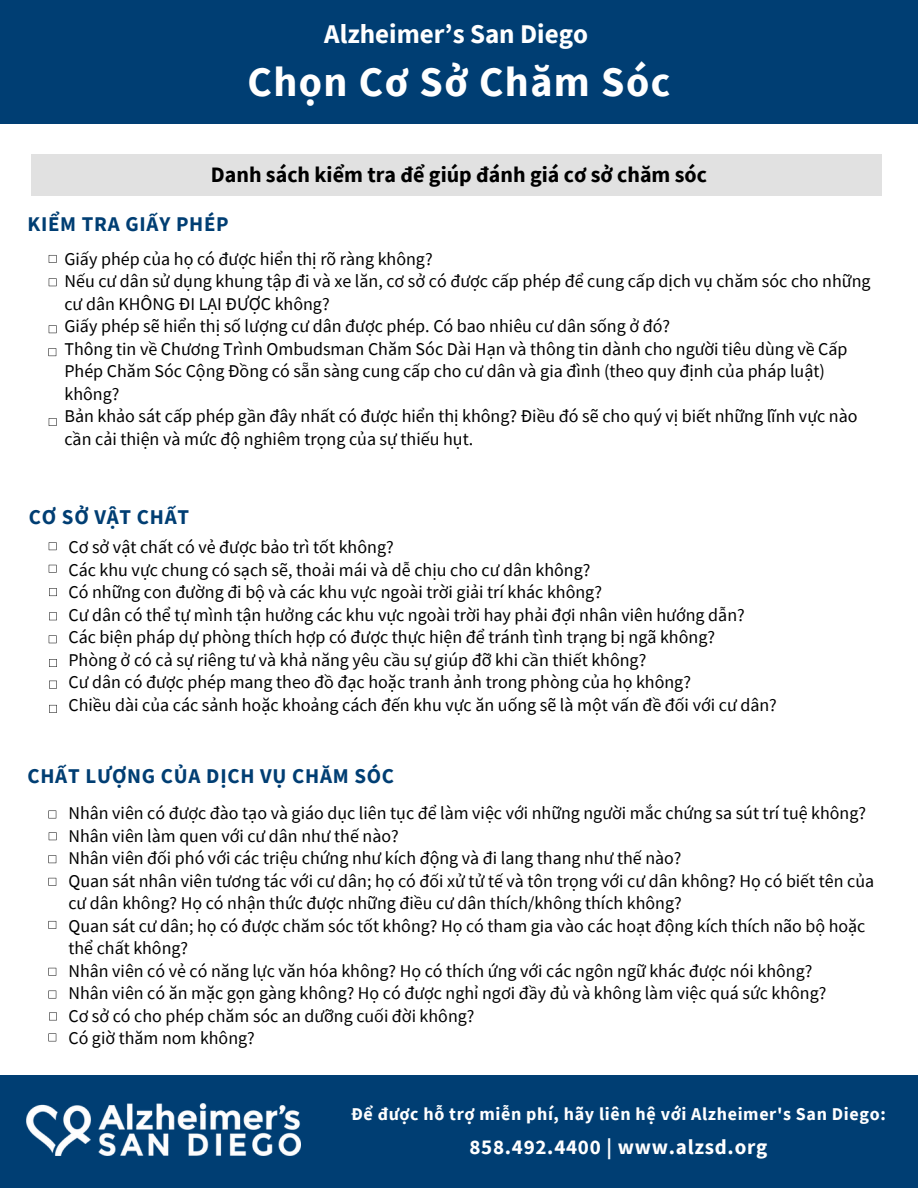
<style>
.page{position:relative;width:918px;height:1188px;background:#fff}
.page>*{position:absolute;margin:0;border:0;box-sizing:border-box;transform-origin:0 0}
.t1{font:700 42px "Source Sans Pro";letter-spacing:.035em;color:#fff}
.t2{font:700 27px "Source Sans Pro";color:#fff}
.t3{font:700 22.05px "Source Sans Pro";color:#000}
.t4{font:700 21px "Source Sans Pro";letter-spacing:.035em;color:#003e73}
.t5{font:700 21px "Source Sans Pro";letter-spacing:.035em;color:#fff}
.t6{font:18px/22.5px "Source Sans Pro";color:#000}
.t7{font:700 18px "Source Sans Pro";letter-spacing:.035em;color:#fff}
</style>
<div class="page">
<div style="left:0;top:0;width:918px;height:124px;background:#003e73"></div>
<div style="left:0;top:1076px;width:918px;height:112px;background:#003e73"></div>
<img style="left:26px;top:1104px;width:275px;height:51px">
<div style="left:32px;top:154px;width:850px;height:41px;background:#e1e1e1"></div>
<svg style="left:49px;top:278px;width:8px;height:8px"></svg>
<svg style="left:49px;top:325px;width:8px;height:8px"></svg>
<svg style="left:49px;top:255px;width:8px;height:8px"></svg>
<svg style="left:48px;top:348px;width:8px;height:8px"></svg>
<svg style="left:49px;top:418px;width:8px;height:8px"></svg>
<svg style="left:49px;top:565px;width:8px;height:8px"></svg>
<svg style="left:49px;top:588px;width:8px;height:8px"></svg>
<svg style="left:49px;top:612px;width:8px;height:8px"></svg>
<svg style="left:49px;top:542px;width:8px;height:8px"></svg>
<svg style="left:49px;top:659px;width:8px;height:8px"></svg>
<svg style="left:49px;top:681px;width:8px;height:8px"></svg>
<svg style="left:49px;top:705px;width:8px;height:8px"></svg>
<svg style="left:49px;top:635px;width:8px;height:8px"></svg>
<svg style="left:48px;top:811px;width:8px;height:7px"></svg>
<svg style="left:49px;top:832px;width:8px;height:8px"></svg>
<svg style="left:48px;top:855px;width:8px;height:8px"></svg>
<svg style="left:48px;top:878px;width:8px;height:8px"></svg>
<svg style="left:48px;top:921px;width:8px;height:8px"></svg>
<svg style="left:48px;top:968px;width:8px;height:8px"></svg>
<svg style="left:48px;top:991px;width:8px;height:7px"></svg>
<svg style="left:49px;top:1013px;width:8px;height:7px"></svg>
<svg style="left:48px;top:1034px;width:8px;height:7px"></svg>
<p class="t2" style="left:324px;top:16px;width:265px">Alzheimer’s San Diego</p>
<p class="t1" style="left:247px;top:55px;width:425px">Chọn Cơ Sở Chăm Sóc</p>
<p class="t3" style="left:211px;top:161px;width:498px">Danh sách kiểm tra để giúp đánh giá cơ sở chăm sóc</p>
<p class="t4" style="left:28px;top:210px;width:203px">KIỂM TRA GIẤY PHÉP</p>
<p class="t6" style="left:64px;top:247px;width:370px">Giấy phép của họ có được hiển thị rõ ràng không?</p>
<p class="t6" style="left:64px;top:270px;width:808px">Nếu cư dân sử dụng khung tập đi và xe lăn, cơ sở có được cấp phép để cung cấp dịch vụ chăm sóc cho những cư dân KHÔNG ĐI LẠI ĐƯỢC không?</p>
<p class="t6" style="left:64px;top:315px;width:607px">Giấy phép sẽ hiển thị số lượng cư dân được phép. Có bao nhiêu cư dân sống ở đó?</p>
<p class="t6" style="left:64px;top:337px;width:785px">Thông tin về Chương Trình Ombudsman Chăm Sóc Dài Hạn và thông tin dành cho người tiêu dùng về Cấp<br>Phép Chăm Sóc Cộng Đồng có sẵn sàng cung cấp cho cư dân và gia đình (theo quy định của pháp luật) không?</p>
<p class="t6" style="left:64px;top:405px;width:795px">Bản khảo sát cấp phép gần đây nhất có được hiển thị không? Điều đó sẽ cho quý vị biết những lĩnh vực nào cần cải thiện và mức độ nghiêm trọng của sự thiếu hụt.</p>
<p class="t4" style="left:29px;top:503px;width:162px">CƠ SỞ VẬT CHẤT</p>
<p class="t6" style="left:68px;top:535px;width:327px">Cơ sở vật chất có vẻ được bảo trì tốt không?</p>
<p class="t6" style="left:68px;top:558px;width:524px">Các khu vực chung có sạch sẽ, thoải mái và dễ chịu cho cư dân không?</p>
<p class="t6" style="left:68px;top:580px;width:535px">Có những con đường đi bộ và các khu vực ngoài trời giải trí khác không?</p>
<p class="t6" style="left:68px;top:603px;width:678px">Cư dân có thể tự mình tận hưởng các khu vực ngoài trời hay phải đợi nhân viên hướng dẫn?</p>
<p class="t6" style="left:68px;top:625px;width:648px">Các biện pháp dự phòng thích hợp có được thực hiện để tránh tình trạng bị ngã không?</p>
<p class="t6" style="left:68px;top:648px;width:579px">Phòng ở có cả sự riêng tư và khả năng yêu cầu sự giúp đỡ khi cần thiết không?</p>
<p class="t6" style="left:68px;top:670px;width:624px">Cư dân có được phép mang theo đồ đạc hoặc tranh ảnh trong phòng của họ không?</p>
<p class="t6" style="left:68px;top:693px;width:710px">Chiều dài của các sảnh hoặc khoảng cách đến khu vực ăn uống sẽ là một vấn đề đối với cư dân?</p>
<p class="t4" style="left:28px;top:762px;width:368px">CHẤT LƯỢNG CỦA DỊCH VỤ CHĂM SÓC</p>
<p class="t6" style="left:68px;top:802px;width:799px">Nhân viên có được đào tạo và giáo dục liên tục để làm việc với những người mắc chứng sa sút trí tuệ không?</p>
<p class="t6" style="left:68px;top:824px;width:332px">Nhân viên làm quen với cư dân như thế nào?</p>
<p class="t6" style="left:68px;top:847px;width:615px">Nhân viên đối phó với các triệu chứng như kích động và đi lang thang như thế nào?</p>
<p class="t6" style="left:68px;top:869px;width:807px">Quan sát nhân viên tương tác với cư dân; họ có đối xử tử tế và tôn trọng với cư dân không? Họ có biết tên của cư dân không? Họ có nhận thức được những điều cư dân thích/không thích không?</p>
<p class="t6" style="left:68px;top:914px;width:798px">Quan sát cư dân; họ có được chăm sóc tốt không? Họ có tham gia vào các hoạt động kích thích não bộ hoặc thể chất không?</p>
<p class="t6" style="left:68px;top:959px;width:745px">Nhân viên có vẻ có năng lực văn hóa không? Họ có thích ứng với các ngôn ngữ khác được nói không?</p>
<p class="t6" style="left:68px;top:982px;width:759px">Nhân viên có ăn mặc gọn gàng không? Họ có được nghỉ ngơi đầy đủ và không làm việc quá sức không?</p>
<p class="t6" style="left:68px;top:1004px;width:408px">Cơ sở có cho phép chăm sóc an dưỡng cuối đời không?</p>
<p class="t6" style="left:68px;top:1027px;width:188px">Có giờ thăm nom không?</p>
<p class="t7" style="left:351px;top:1102px;width:536px">Để được hỗ trợ miễn phí, hãy liên hệ với Alzheimer's San Diego:</p>
<p class="t5" style="left:469px;top:1133px;width:299px">858.492.4400 | www.alzsd.org</p>
</div>
